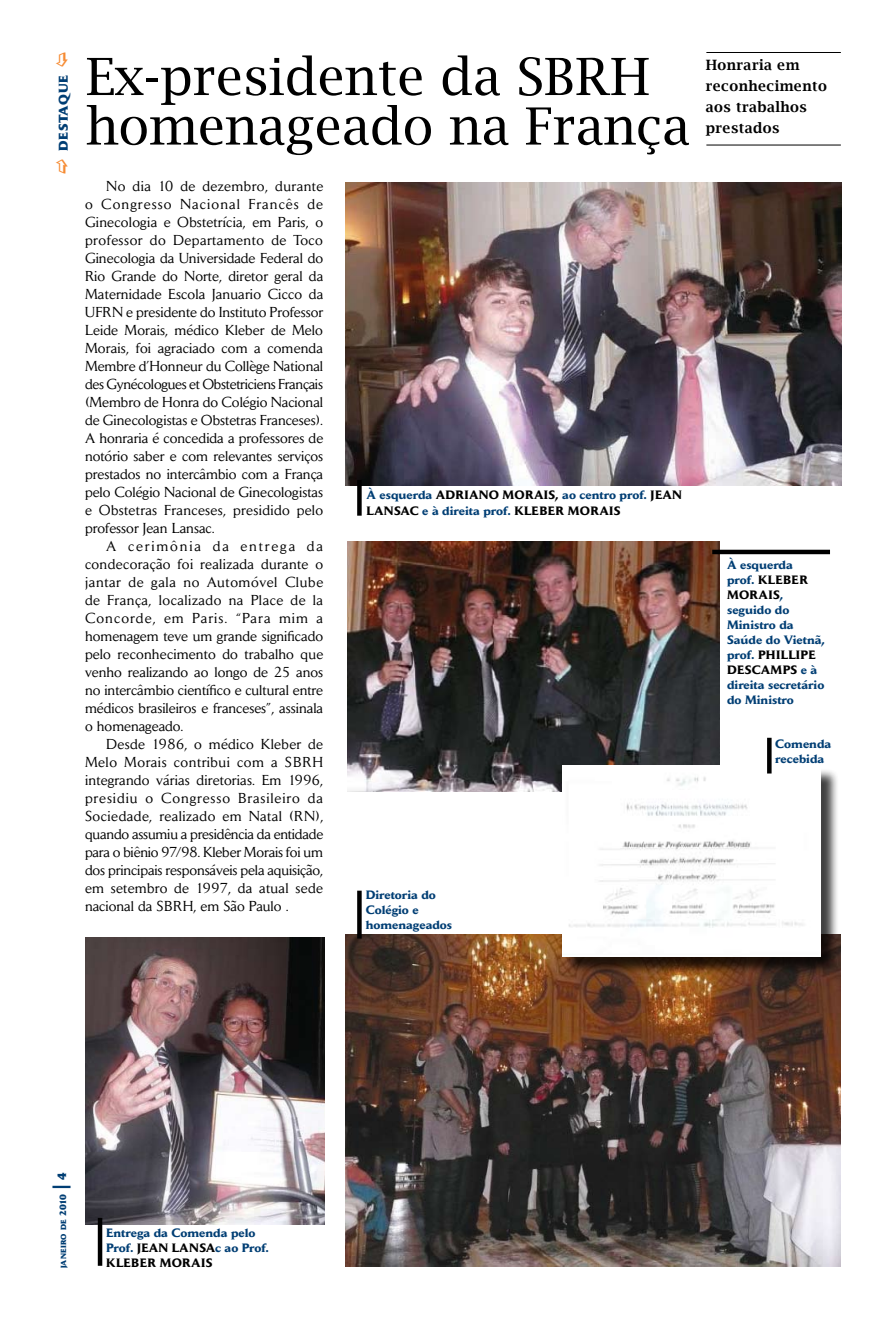
<style>
.page{position:relative;width:893px;height:1319px;background:#fff}
.page>*{position:absolute;margin:0;border:0;box-sizing:border-box;transform-origin:0 0}
.t1{font:51.3px/49.5px "Lucida Bright";color:#000}
.t2{font:14.25px/18px "Daily News";color:#000;text-align:justify}
.t3{font:600 14.25px/21px "Lucida Bright";letter-spacing:.03em;color:#000}
.t4{font:800 12.6px "Daily News";letter-spacing:.045em;color:#003e74}
.t5{font:700 12px/15px "Daily News";color:#003e74}
.t6{font:700 12px/15px "Daily News";letter-spacing:.02em;color:#003e74}
.t7{font:800 7.35px "Daily News";letter-spacing:.02em;color:#003e74}
.s1{color:#000}
.s2{font-size:9px}
.s3{font-size:18px}
.s4{font-size:12px}
</style>
<div class="page">
<hr style="left:706px;top:52px;width:135px;height:1px;background:#000">
<img style="left:345px;top:183px;width:497px;height:302px">
<img style="left:345px;top:934px;width:496px;height:331px">
<img style="left:85px;top:937px;width:239px;height:287px">
<img style="left:348px;top:541px;width:372px;height:250px">
<div style="left:565px;top:768px;width:274px;height:206px;background:#000;opacity:.75"></div>
<img style="left:562px;top:765px;width:259px;height:191px">
<hr style="left:706px;top:145px;width:135px;height:1px;background:#000">
<div style="left:357px;top:480px;width:5px;height:35px;background:#000"></div>
<div style="left:712px;top:549px;width:118px;height:5px;background:#000"></div>
<div style="left:767px;top:737px;width:5px;height:36px;background:#000"></div>
<div style="left:357px;top:890px;width:5px;height:48px;background:#000"></div>
<hr style="left:98px;top:1217px;width:4px;height:48px;background:#000">
<p class="t4" style="left:56px;top:151px;width:78px;rotate:-90deg">destaque</p>
<h1 class="t1" style="left:86px;top:52px;width:605px">Ex-presidente da SBRH homenageado na França</h1>
<p class="t3" style="left:706px;top:54px;width:123px">Honraria em reconhecimento aos trabalhos prestados</p>
<p class="t2" style="left:85px;top:177px;width:240px;text-indent:21px">No dia 10 de dezembro, durante o Congresso Nacional Francês de Ginecologia e Obstetrícia, em Paris, o professor do Departamento de Toco Ginecologia da Universidade Federal do Rio Grande do Norte, diretor geral da Maternidade Escola Januario Cicco da UFRN e presidente do Instituto Professor Leide Morais, médico Kleber de Melo Morais, foi agraciado com a comenda Membre d’Honneur du Collège National des Gynécologues et Obstetriciens Français (Membro de Honra do Colégio Nacional de Ginecologistas e Obstetras Franceses).<br>A honraria é concedida a professores de notório saber e com relevantes serviços prestados no intercâmbio com a França pelo Colégio Nacional de Ginecologistas e Obstetras Franceses, presidido pelo professor Jean Lansac.</p>
<p class="t2" style="left:85px;top:537px;width:240px;text-indent:21px">A cerimônia da entrega da condecoração foi realizada durante o jantar de gala no Automóvel Clube de França, localizado na Place de la Concorde, em Paris. “Para mim a homenagem teve um grande significado pelo reconhecimento do trabalho que venho realizando ao longo de 25 anos no intercâmbio científico e cultural entre médicos brasileiros e franceses”, assinala o homenageado.</p>
<p class="t2" style="left:85px;top:734px;width:240px;text-indent:21px">Desde 1986, o médico Kleber de Melo Morais contribui com a SBRH integrando várias diretorias. Em 1996, presidiu o Congresso Brasileiro da Sociedade, realizado em Natal (RN), quando assumiu a presidência da entidade para o biênio 97/98. Kleber Morais foi um dos principais responsáveis pela aquisição, em setembro de 1997, da atual sede nacional da SBRH, em São Paulo .</p>
<p class="t5" style="left:775px;top:735px;width:57px">Comenda recebida</p>
<p class="t6" style="left:367px;top:488px;width:315px">À esquerda <span class="s1">Adrian o Morais,</span> ao centro prof. <span class="s1">Jean<br>Lan sac</span> e à direita prof. <span class="s1">Kleber Morais</span></p>
<p class="t5" style="left:727px;top:557px;width:100px">À esquerda<br>prof. <span class="s1">Kleber<br>Morais</span>, seguido do<br>Ministro da<br>Saúde do Vietnã, prof. <span class="s1">Ph illipe<br>Descamps</span> e à direita secretário do Ministro</p>
<p class="t5" style="left:366px;top:887px;width:88px">Diretoria do<br>Colégio e homenageados</p>
<p class="t7" style="left:59px;top:1267px;width:97px;rotate:-90deg">janeiro de <span class="s2">2010</span> <span class="s3">|</span> <span class="s4">4</span></p>
<p class="t5" style="left:106px;top:1224px;width:164px">Entrega da Comenda pelo<br>Prof. <span class="s1">Jean Lan sa</span>c ao Prof.<br><span class="s1">Kleber Morais</span></p>
</div>
